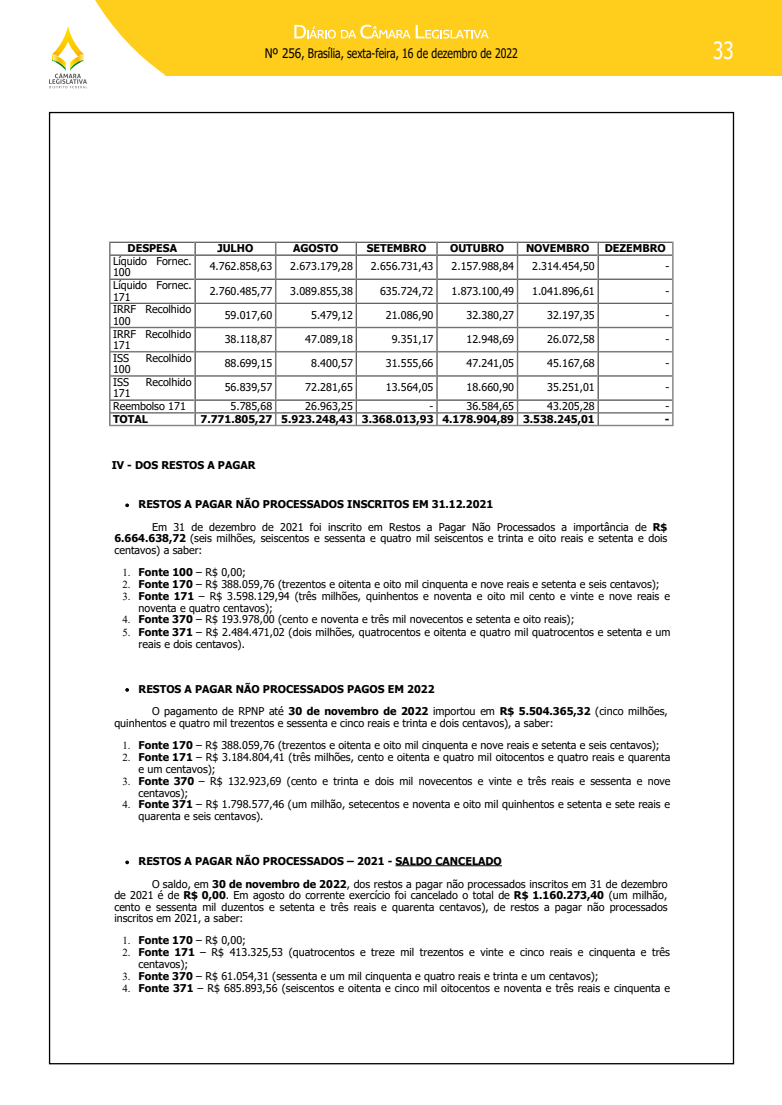
<style>
.page{position:relative;width:782px;height:1105px;background:#fff}
.page>*{position:absolute;margin:0;border:0;box-sizing:border-box;transform-origin:0 0}
.t1{font:23.6px "Tahoma";color:#fff;scale:.8 1}
.t2{font:13.1px "Tahoma";color:#000;scale:.9 1}
.t3{font:10.7px/11.4px "Tahoma";color:#000}
.t4{font:700 10.7px/22.8px "Tahoma";color:#000}
.s1{font-weight:700}
.s2{font-family:"Times New Roman";font-weight:400}
.s3{font-weight:400}
.s4{font-family:"Times New Roman"}
</style>
<div class="page">
<div style="left:0;top:0;width:781px;height:75px;background:#ffcd1c"></div>
<svg style="left:0;top:0;width:165px;height:89px"></svg>
<svg style="left:294px;top:25px;width:194px;height:14px"></svg>
<svg style="left:109px;top:242px;width:564px;height:184px"></svg>
<svg style="left:125px;top:504px;width:4px;height:3px"></svg>
<svg style="left:125px;top:688px;width:4px;height:4px"></svg>
<svg style="left:125px;top:861px;width:4px;height:3px"></svg>
<hr style="left:395px;top:865px;width:106px;height:1px;background:#000">
<p class="t2" style="left:264px;top:44px;width:283px">Nº 256, Brasília, sexta-feira, 16 de dezembro de 2022</p>
<h1 class="t1" style="left:713px;top:35px;width:27px">33</h1>
<p class="t4" style="left:128px;top:237px;width:51px">DESPESA</p>
<p class="t4" style="left:217px;top:237px;width:37px">JULHO</p>
<p class="t4" style="left:293px;top:237px;width:47px">AGOSTO</p>
<p class="t4" style="left:366px;top:237px;width:61px">SETEMBRO</p>
<p class="t4" style="left:450px;top:237px;width:56px">OUTUBRO</p>
<p class="t4" style="left:526px;top:237px;width:65px">NOVEMBRO</p>
<p class="t4" style="left:604px;top:237px;width:63px">DEZEMBRO</p>
<p class="t3" style="left:113px;top:256px;width:80px">Líquido Fornec.<br>100</p>
<p class="t3" style="left:209px;top:261px;width:64px">4.762.858,63</p>
<p class="t3" style="left:290px;top:261px;width:64px">2.673.179,28</p>
<p class="t3" style="left:371px;top:261px;width:64px">2.656.731,43</p>
<p class="t3" style="left:451px;top:261px;width:64px">2.157.988,84</p>
<p class="t3" style="left:532px;top:261px;width:64px">2.314.454,50</p>
<p class="t3" style="left:665px;top:261px;width:5px">-</p>
<p class="t3" style="left:113px;top:280px;width:80px">Líquido Fornec.<br>171</p>
<p class="t3" style="left:209px;top:286px;width:64px">2.760.485,77</p>
<p class="t3" style="left:290px;top:286px;width:64px">3.089.855,38</p>
<p class="t3" style="left:380px;top:286px;width:55px">635.724,72</p>
<p class="t3" style="left:451px;top:286px;width:64px">1.873.100,49</p>
<p class="t3" style="left:532px;top:286px;width:64px">1.041.896,61</p>
<p class="t3" style="left:665px;top:286px;width:5px">-</p>
<p class="t3" style="left:113px;top:304px;width:80px">IRRF Recolhido<br>100</p>
<p class="t3" style="left:224px;top:310px;width:49px">59.017,60</p>
<p class="t3" style="left:311px;top:310px;width:43px">5.479,12</p>
<p class="t3" style="left:386px;top:310px;width:49px">21.086,90</p>
<p class="t3" style="left:466px;top:310px;width:49px">32.380,27</p>
<p class="t3" style="left:547px;top:310px;width:49px">32.197,35</p>
<p class="t3" style="left:665px;top:310px;width:5px">-</p>
<p class="t3" style="left:113px;top:329px;width:80px">IRRF Recolhido<br>171</p>
<p class="t3" style="left:224px;top:334px;width:49px">38.118,87</p>
<p class="t3" style="left:305px;top:334px;width:49px">47.089,18</p>
<p class="t3" style="left:391px;top:334px;width:43px">9.351,17</p>
<p class="t3" style="left:466px;top:334px;width:49px">12.948,69</p>
<p class="t3" style="left:547px;top:334px;width:49px">26.072,58</p>
<p class="t3" style="left:665px;top:334px;width:5px">-</p>
<p class="t3" style="left:113px;top:353px;width:17px">ISS</p>
<p class="t3" style="left:146px;top:353px;width:47px">Recolhido</p>
<p class="t3" style="left:113px;top:364px;width:19px">100</p>
<p class="t3" style="left:224px;top:358px;width:49px">88.699,15</p>
<p class="t3" style="left:311px;top:358px;width:43px">8.400,57</p>
<p class="t3" style="left:386px;top:358px;width:49px">31.555,66</p>
<p class="t3" style="left:466px;top:358px;width:49px">47.241,05</p>
<p class="t3" style="left:547px;top:358px;width:49px">45.167,68</p>
<p class="t3" style="left:665px;top:358px;width:5px">-</p>
<p class="t3" style="left:113px;top:377px;width:17px">ISS</p>
<p class="t3" style="left:146px;top:377px;width:47px">Recolhido</p>
<p class="t3" style="left:113px;top:388px;width:19px">171</p>
<p class="t3" style="left:224px;top:382px;width:49px">56.839,57</p>
<p class="t3" style="left:305px;top:382px;width:49px">72.281,65</p>
<p class="t3" style="left:386px;top:382px;width:49px">13.564,05</p>
<p class="t3" style="left:466px;top:382px;width:49px">18.660,90</p>
<p class="t3" style="left:547px;top:382px;width:49px">35.251,01</p>
<p class="t3" style="left:665px;top:382px;width:5px">-</p>
<p class="t3" style="left:113px;top:401px;width:74px">Reembolso 171</p>
<p class="t3" style="left:230px;top:401px;width:43px">5.785,68</p>
<p class="t3" style="left:305px;top:401px;width:49px">26.963,25</p>
<p class="t3" style="left:429px;top:401px;width:5px">-</p>
<p class="t3" style="left:466px;top:401px;width:49px">36.584,65</p>
<p class="t3" style="left:547px;top:401px;width:49px">43.205,28</p>
<p class="t3" style="left:665px;top:401px;width:5px">-</p>
<p class="t4" style="left:113px;top:408px;width:36px">TOTAL</p>
<p class="t4" style="left:200px;top:408px;width:395px">7.771.805,27 5.923.248,43 3.368.013,93 4.178.904,89 3.538.245,01</p>
<p class="t4" style="left:664px;top:408px;width:6px">-</p>
<p class="t4" style="left:112px;top:454px;width:145px">IV - DOS RESTOS A PAGAR</p>
<p class="t3" style="left:152px;top:493px;width:516px;line-height:22.8px;text-indent:-13px"><span class="s1">RESTOS A PAGAR NÃO PROCESSADOS INSCRITOS EM 31.12.2021<br></span>Em 31 de dezembro de 2021 foi inscrito em Restos a Pagar Não Processados a importância de <span class="s1">R$</span></p>
<p class="t3" style="left:114px;top:533px;width:554px"><span class="s1">6.664.638,72</span> (seis milhões, seiscentos e sessenta e quatro mil seiscentos e trinta e oito reais e setenta e dois centavos) a saber:</p>
<p class="t4" style="left:122px;top:561px;width:125px"><span class="s2">1.</span> Fonte 100 <span class="s3">– R$ 0,00;</span></p>
<p class="t3" style="left:122px;top:579px;width:538px"><span class="s4">2.</span> <span class="s1">Fonte 170</span> – R$ 388.059,76 (trezentos e oitenta e oito mil cinquenta e nove reais e setenta e seis centavos);</p>
<p class="t3" style="left:138px;top:591px;width:532px;line-height:12.1px;text-indent:-16px"><span class="s4">3.</span> <span class="s1">Fonte 171</span> – R$ 3.598.129,94 (três milhões, quinhentos e noventa e oito mil cento e vinte e nove reais e noventa e quatro centavos);</p>
<p class="t3" style="left:122px;top:614px;width:453px"><span class="s4">4.</span> <span class="s1">Fonte 370</span> – R$ 193.978,00 (cento e noventa e três mil novecentos e setenta e oito reais);</p>
<p class="t3" style="left:138px;top:626px;width:533px;line-height:12.1px;text-indent:-16px"><span class="s4">5.</span> <span class="s1">Fonte 371</span> – R$ 2.484.471,02 (dois milhões, quatrocentos e oitenta e quatro mil quatrocentos e setenta e um reais e dois centavos).</p>
<p class="t4" style="left:152px;top:678px;width:517px;text-indent:-13px">RESTOS A PAGAR NÃO PROCESSADOS PAGOS EM 2022<br><span class="s3">O pagamento de RPNP até</span> 30 de novembro de 2022 <span class="s3">importou em</span> R$ 5.504.365,32 <span class="s3">(cinco milhões,</span></p>
<p class="t3" style="left:114px;top:718px;width:440px">quinhentos e quatro mil trezentos e sessenta e cinco reais e trinta e dois centavos), a saber:</p>
<p class="t3" style="left:122px;top:740px;width:538px"><span class="s4">1.</span> <span class="s1">Fonte 170</span> – R$ 388.059,76 (trezentos e oitenta e oito mil cinquenta e nove reais e setenta e seis centavos);</p>
<p class="t3" style="left:138px;top:752px;width:533px;line-height:12.1px;text-indent:-16px"><span class="s4">2.</span> <span class="s1">Fonte 171</span> – R$ 3.184.804,41 (três milhões, cento e oitenta e quatro mil oitocentos e quatro reais e quarenta e um centavos);</p>
<p class="t3" style="left:138px;top:775px;width:533px;line-height:12.1px;text-indent:-16px"><span class="s4">3.</span> <span class="s1">Fonte 370</span> – R$ 132.923,69 (cento e trinta e dois mil novecentos e vinte e três reais e sessenta e nove centavos);</p>
<p class="t3" style="left:138px;top:799px;width:532px;line-height:12.1px;text-indent:-16px"><span class="s4">4.</span> <span class="s1">Fonte 371</span> – R$ 1.798.577,46 (um milhão, setecentos e noventa e oito mil quinhentos e setenta e sete reais e quarenta e seis centavos).</p>
<p class="t4" style="left:152px;top:850px;width:517px;text-indent:-13px">RESTOS A PAGAR NÃO PROCESSADOS – 2021 - SALDO CANCELADO<br><span class="s3">O saldo, em</span> 30 de novembro de 2022<span class="s3">, dos restos a pagar não processados inscritos em 31 de dezembro</span></p>
<p class="t3" style="left:114px;top:890px;width:554px;text-align:justify">de 2021 é de <span class="s1">R$ 0,00</span>. Em agosto do corrente exercício foi cancelado o total de <span class="s1">R$ 1.160.273,40</span> (um milhão, cento e sessenta mil duzentos e setenta e três reais e quarenta centavos), de restos a pagar não processados inscritos em 2021, a saber:</p>
<p class="t4" style="left:122px;top:929px;width:125px"><span class="s2">1.</span> Fonte 170 <span class="s3">– R$ 0,00;</span></p>
<p class="t3" style="left:138px;top:947px;width:532px;line-height:12.1px;text-indent:-16px"><span class="s4">2.</span> <span class="s1">Fonte 171</span> – R$ 413.325,53 (quatrocentos e treze mil trezentos e vinte e cinco reais e cinquenta e três centavos);</p>
<p class="t3" style="left:122px;top:971px;width:477px"><span class="s4">3.</span> <span class="s1">Fonte 370</span> – R$ 61.054,31 (sessenta e um mil cinquenta e quatro reais e trinta e um centavos);</p>
<p class="t3" style="left:122px;top:983px;width:549px"><span class="s4">4.</span> <span class="s1">Fonte 371</span> – R$ 685.893,56 (seiscentos e oitenta e cinco mil oitocentos e noventa e três reais e cinquenta e</p>
</div>
